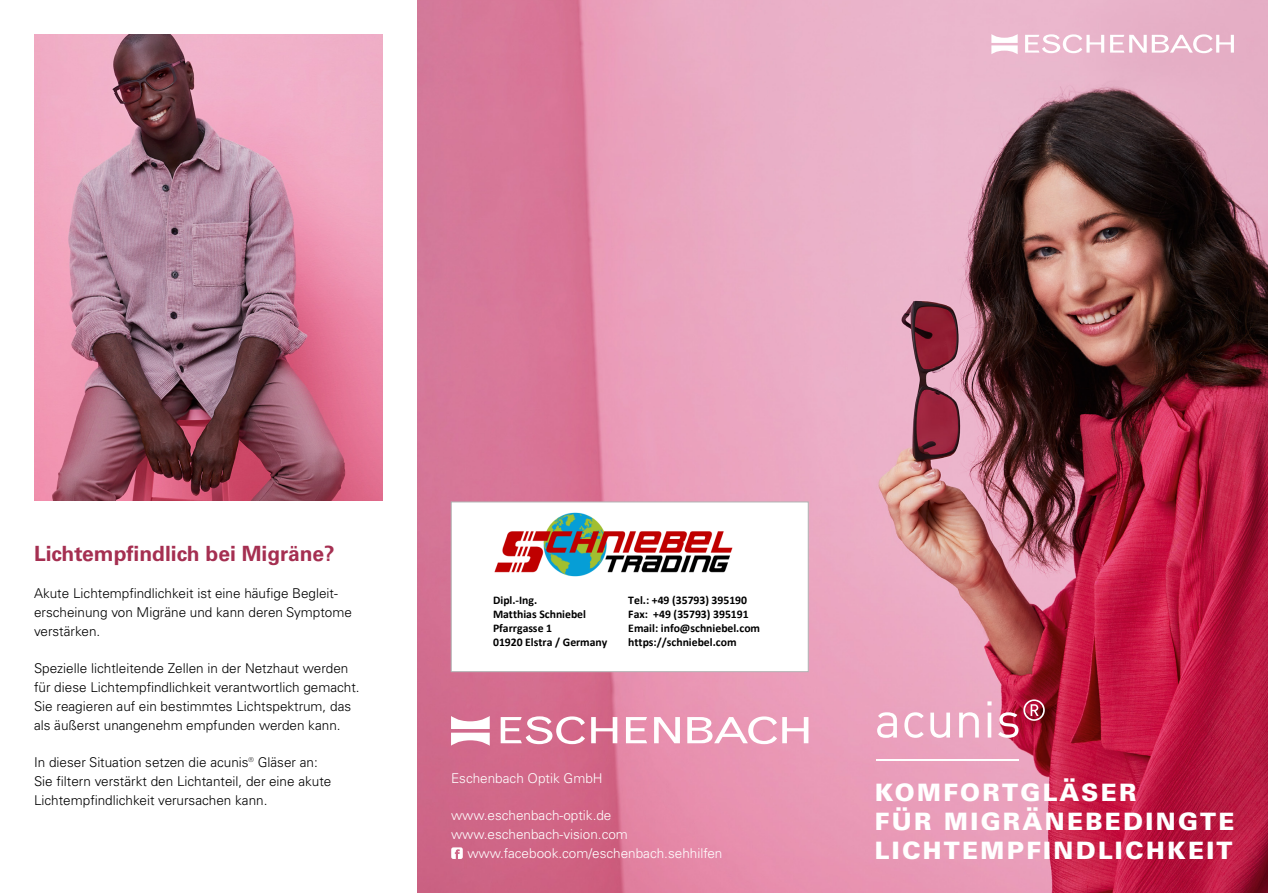
<style>
.page{position:relative;width:1268px;height:893px;background:#fff}
.page>*{position:absolute;margin:0;border:0;box-sizing:border-box;transform-origin:0 0}
.t1{font:900 24px/28.8px "Univers LT Pro 75";letter-spacing:.095em;color:#fff}
.t2{font:700 21px "Univers LT Pro 65";color:#a52f51}
.t3{font:300 13.5px/18.8px "Univers LT Pro 45";color:#000}
.t4{font:300 13.5px "Univers LT Pro 45";color:#fff}
.t5{font:700 11.7px "Calibri";color:#000}
</style>
<div class="page">
<img style="left:417px;top:0;width:850px;height:893px">
<svg style="left:1109px;top:34px;width:124px;height:19px"></svg>
<svg style="left:991px;top:34px;width:26px;height:20px"></svg>
<svg style="left:1024px;top:34px;width:79px;height:19px"></svg>
<img style="left:34px;top:34px;width:349px;height:467px">
<svg style="left:591px;top:717px;width:26px;height:26px"></svg>
<svg style="left:625px;top:717px;width:22px;height:26px"></svg>
<svg style="left:654px;top:717px;width:25px;height:26px"></svg>
<svg style="left:687px;top:716px;width:121px;height:28px"></svg>
<svg style="left:451px;top:716px;width:38px;height:30px"></svg>
<svg style="left:500px;top:716px;width:85px;height:28px"></svg>
<div style="left:451px;top:502px;width:357px;height:170px;background:#fff;border:1px solid #b1b2b3"></div>
<svg style="left:451px;top:847px;width:11px;height:12px"></svg>
<hr style="left:876px;top:759px;width:142px;height:2px;background:#fff">
<svg style="left:877px;top:712px;width:19px;height:26px"></svg>
<svg style="left:904px;top:712px;width:19px;height:26px"></svg>
<svg style="left:930px;top:713px;width:19px;height:25px"></svg>
<svg style="left:958px;top:712px;width:20px;height:25px"></svg>
<svg style="left:987px;top:713px;width:4px;height:24px"></svg>
<svg style="left:987px;top:701px;width:4px;height:4px"></svg>
<svg style="left:997px;top:699px;width:47px;height:39px;background:#c34966"></svg>
<img style="left:494px;top:512px;width:239px;height:65px">
<h2 class="t2" style="left:34px;top:539px;width:302px">Lichtempfindlich bei Migräne?</h2>
<p class="t3" style="left:34px;top:584px;width:319px">Akute Lichtempfindlichkeit ist eine häufige Begleit&shy;erscheinung von Migräne und kann deren Symptome verstärken.</p>
<p class="t3" style="left:34px;top:659px;width:327px">Spezielle lichtleitende Zellen in der Netzhaut werden für diese Lichtempfindlichkeit verantwortlich gemacht.<br>Sie reagieren auf ein bestimmtes Lichtspektrum, das als äußerst unangenehm empfunden werden kann.</p>
<p class="t3" style="left:34px;top:753px;width:299px">In dieser Situation setzen die acunis® Gläser an:<br>Sie filtern verstärkt den Lichtanteil, der eine akute<br>Lichtempfindlichkeit verursachen kann.</p>
<p class="t5" style="left:493px;top:595px;width:46px">Dipl.-Ing.</p>
<p class="t5" style="left:628px;top:595px;width:120px">Tel.: +49 (35793) 395190</p>
<p class="t5" style="left:493px;top:609px;width:94px">Matthias Schniebel</p>
<p class="t5" style="left:628px;top:609px;width:122px">Fax: +49 (35793) 395191</p>
<p class="t5" style="left:493px;top:623px;width:60px">Pfarrgasse 1</p>
<p class="t5" style="left:628px;top:623px;width:133px">Email: info@schniebel.com</p>
<p class="t5" style="left:493px;top:637px;width:116px">01920 Elstra / Germany</p>
<p class="t5" style="left:628px;top:637px;width:110px">https://schniebel.com</p>
<p class="t4" style="left:451px;top:769px;width:153px">Eschenbach Optik GmbH</p>
<p class="t4" style="left:451px;top:807px;width:162px">www.eschenbach-optik.de</p>
<p class="t4" style="left:451px;top:825px;width:178px">www.eschenbach-vision.com</p>
<p class="t4" style="left:467px;top:844px;width:256px">www.facebook.com/eschenbach.sehhilfen</p>
<h1 class="t1" style="left:874px;top:777px;width:361px">KOMFORTGLÄSER<br>FÜR MIGRÄNEBEDINGTE<br>LICHTEMPFINDLICHKEIT</h1>
</div>
